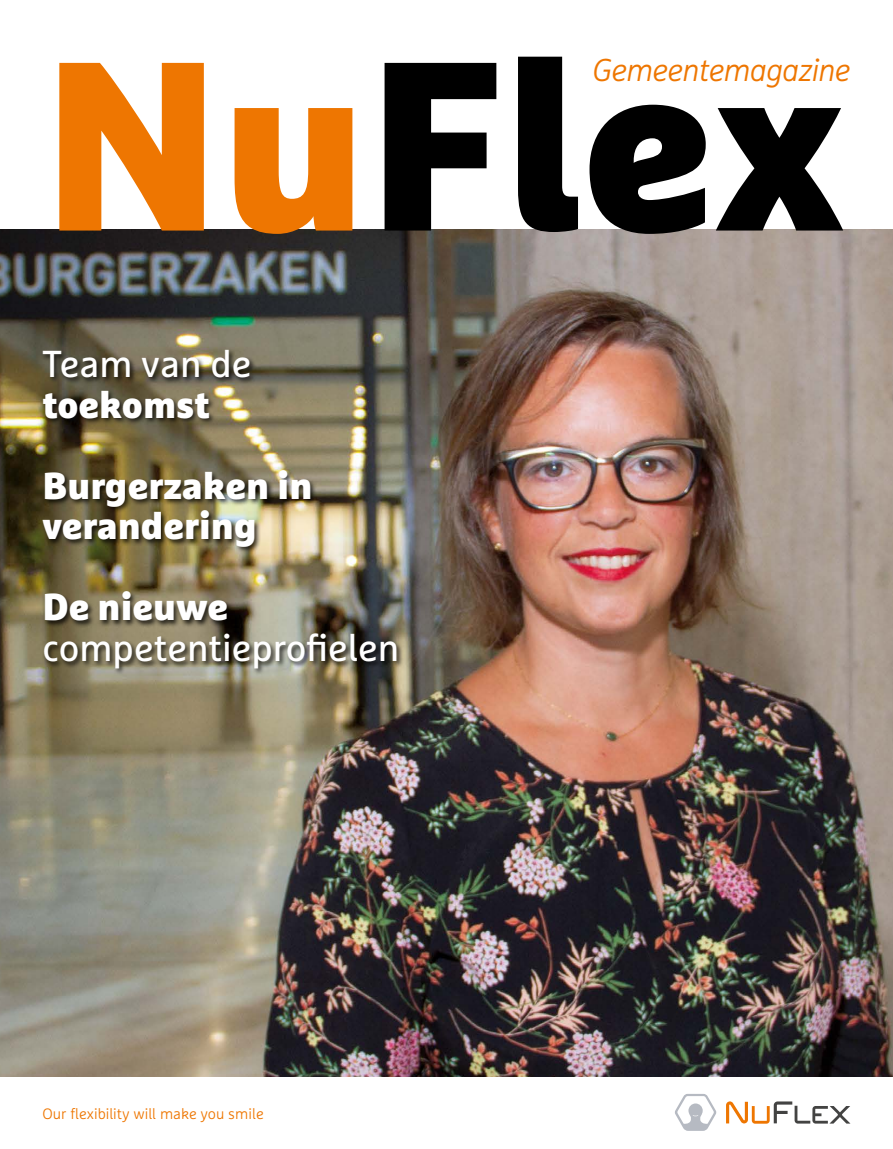
<style>
.page{position:relative;width:893px;height:1149px;background:#fff}
.page>*{position:absolute;margin:0;border:0;box-sizing:border-box;transform-origin:0 0}
.t1{font:900 240px "Marselis Pro";color:#000}
.t2{font:900 37.5px/81px "Marselis Pro";color:#fff}
.t3{font:37.5px "Marselis Pro";color:#fff}
.t4{font:italic 300 31.5px "Marselis Pro";letter-spacing:-.02em;color:#ee7601}
.t5{font:300 15px "Marselis Pro";color:#ee7601}
.s1{color:#ee7601}
</style>
<div class="page">
<img style="left:0;top:230px;width:893px;height:846px">
<div style="left:41px;top:348px;width:363px;height:327px;background:#000;opacity:.75"></div>
<svg style="left:675px;top:1094px;width:41px;height:36px"></svg>
<svg style="left:726px;top:1101px;width:124px;height:22px"></svg>
<h1 class="t1" style="left:43px;top:-8px;width:804px"><span class="s1">Nu</span>Flex</h1>
<p class="t4" style="left:592px;top:51px;width:259px">Gemeentemagazine</p>
<p class="t3" style="left:43px;top:341px;width:210px">Team van de</p>
<p class="t2" style="left:43px;top:363px;width:271px">toekomst<br>Burgerzaken in</p>
<p class="t2" style="left:43px;top:484px;width:216px">verandering<br>De nieuwe</p>
<p class="t3" style="left:43px;top:624px;width:358px">competentieprofielen</p>
<p class="t5" style="left:43px;top:1104px;width:223px">Our flexibility will make you smile</p>
</div>
